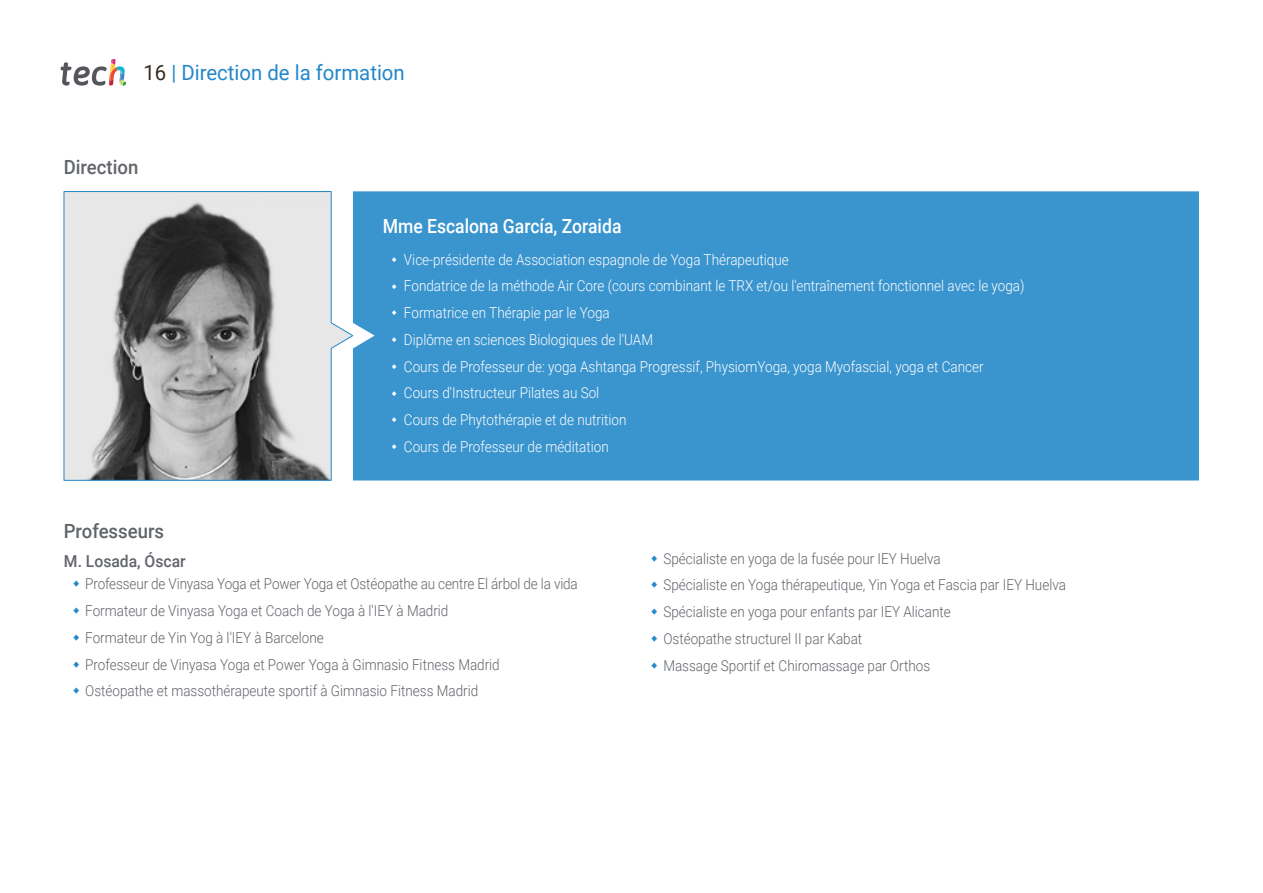
<style>
.page{position:relative;width:1263px;height:893px;background:#fff}
.page>*{position:absolute;margin:0;border:0;box-sizing:border-box;transform-origin:0 0}
.t1{font:21px "Roboto";color:#2287c9}
.t2{font:500 19.5px "Roboto";color:#fff;scale:.9 1}
.t3{font:500 19.5px "Roboto";color:#61646a;scale:.95 1}
.t4{font:500 16.5px "Roboto";color:#61646a;scale:.95 1}
.t5{font:300 15px/26.7px "Roboto";color:#61646a;scale:.9 1}
.t6{font:300 15px/26.7px "Roboto";color:#fff;scale:.9 1}
.s1{color:#322e1f}
</style>
<div class="page">
<div style="left:353px;top:191px;width:846px;height:289px;background:#3a94ce"></div>
<svg style="left:64px;top:191px;width:289px;height:290px;background:#aaabac"></svg>
<svg style="left:61px;top:59px;width:65px;height:27px"></svg>
<svg style="left:392px;top:257px;width:5px;height:5px"></svg>
<svg style="left:392px;top:284px;width:5px;height:5px"></svg>
<svg style="left:392px;top:310px;width:5px;height:5px"></svg>
<svg style="left:392px;top:337px;width:5px;height:5px"></svg>
<svg style="left:392px;top:364px;width:5px;height:5px"></svg>
<svg style="left:392px;top:391px;width:5px;height:5px"></svg>
<svg style="left:392px;top:417px;width:5px;height:5px"></svg>
<svg style="left:392px;top:444px;width:5px;height:5px"></svg>
<h1 class="t1" style="left:144px;top:57px;width:263px"><span class="s1">16</span> | Direction de la formation</h1>
<h2 class="t3" style="left:64px;top:154px;width:80px">Direction</h2>
<h2 class="t2" style="left:383px;top:212px;width:267px">Mme Escalona García, Zoraida</h2>
<p class="t6" style="left:404px;top:245px;width:691px">Vice-présidente de Association espagnole de Yoga Thérapeutique<br>Fondatrice de la méthode Air Core (cours combinant le TRX et/ou l'entraînement fonctionnel avec le yoga)<br>Formatrice en Thérapie par le Yoga<br>Diplôme en sciences Biologiques de l'UAM<br>Cours de Professeur de: yoga Ashtanga Progressif, PhysiomYoga, yoga Myofascial, yoga et Cancer<br>Cours d'Instructeur Pilates au Sol<br>Cours de Phytothérapie et de nutrition<br>Cours de Professeur de méditation</p>
<h2 class="t3" style="left:64px;top:517px;width:107px">Professeurs</h2>
<p class="t4" style="left:64px;top:550px;width:130px">M. Losada, Óscar</p>
<p class="t5" style="left:85px;top:570px;width:549px">Professeur de Vinyasa Yoga et Power Yoga et Ostéopathe au centre El árbol de la vida Formateur de Vinyasa Yoga et Coach de Yoga à l'IEY à Madrid<br>Formateur de Yin Yog à l'IEY à Barcelone<br>Professeur de Vinyasa Yoga et Power Yoga à Gimnasio Fitness Madrid<br>Ostéopathe et massothérapeute sportif à Gimnasio Fitness Madrid</p>
<p class="t5" style="left:663px;top:544px;width:449px">Spécialiste en yoga de la fusée pour IEY Huelva<br>Spécialiste en Yoga thérapeutique, Yin Yoga et Fascia par IEY Huelva Spécialiste en yoga pour enfants par IEY Alicante<br>Ostéopathe structurel II par Kabat<br>Massage Sportif et Chiromassage par Orthos</p>
</div>
